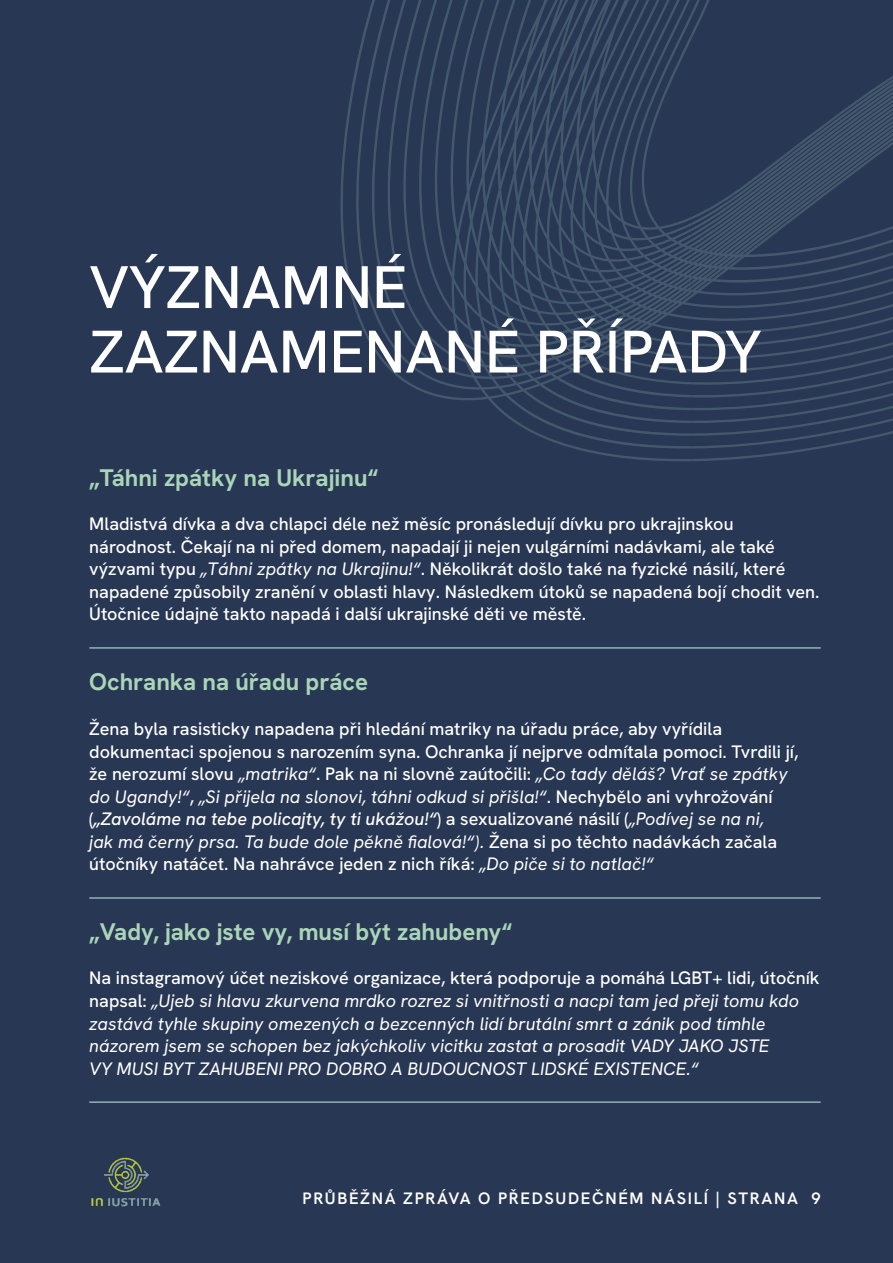
<style>
.page{position:relative;width:893px;height:1263px;background:#283753}
.page>*{position:absolute;margin:0;border:0;box-sizing:border-box;transform-origin:0 0}
.t1{font:500 60px/64.5px "Hanken Grotesk";color:#fff}
.t2{font:700 24px "Hanken Grotesk";color:#aad5b9}
.t3{font:500 18px/22.5px "Hanken Grotesk";color:#fff}
.t4{font:italic 18px/22.5px "Hanken Grotesk";color:#fff}
.t5{font:600 16.5px "Hanken Grotesk";letter-spacing:.1em;color:#fff}
.s1{font-weight:400;font-style:italic}
.s2{font-style:italic}
.s3{font-weight:500;font-style:normal}
</style>
<div class="page">
<svg style="left:340px;top:0;width:553px;height:461px"></svg>
<img style="left:91px;top:1157px;width:70px;height:50px">
<hr style="left:89px;top:647px;width:732px;height:2px;background:#86a8ad">
<hr style="left:89px;top:897px;width:732px;height:2px;background:#86a8ad">
<hr style="left:89px;top:1101px;width:732px;height:2px;background:#86a8ad">
<h1 class="t1" style="left:89px;top:254px;width:674px">VÝZNAMNÉ<br>ZAZNAMENANÉ PŘÍPADY</h1>
<h2 class="t2" style="left:89px;top:462px;width:291px">„Táhni zpátky na Ukrajinu“</h2>
<p class="t3" style="left:89px;top:512px;width:732px">Mladistvá dívka a dva chlapci déle než měsíc pronásledují dívku pro ukrajinskou národnost. Čekají na ni před domem, napadají ji nejen vulgárními nadávkami, ale také výzvami typu <span class="s1">„Táhni zpátky na Ukrajinu!“</span>. Několikrát došlo také na fyzické násilí, které napadené způsobily zranění v oblasti hlavy. Následkem útoků se napadená bojí chodit ven.<br>Útočnice údajně takto napadá i další ukrajinské děti ve městě.</p>
<h2 class="t2" style="left:89px;top:666px;width:280px">Ochranka na úřadu práce</h2>
<p class="t3" style="left:89px;top:717px;width:711px">Žena byla rasisticky napadena při hledání matriky na úřadu práce, aby vyřídila dokumentaci spojenou s narozením syna. Ochranka jí nejprve odmítala pomoci. Tvrdili jí, že nerozumí slovu <span class="s1">„matrika“</span>. Pak na ni slovně zaútočili: <span class="s1">„Co tady děláš? Vrať se zpátky do Ugandy!“</span>, <span class="s1">„Si přijela na slonovi, táhni odkud si přišla!“</span>. Nechybělo ani vyhrožování (<span class="s2">„Zavoláme na tebe policajty, ty ti ukážou!“</span>) a sexualizované násilí (<span class="s1">„Podívej se na ni,<br>jak má černý prsa. Ta bude dole pěkně fialová!“).</span> Žena si po těchto nadávkách začala útočníky natáčet. Na nahrávce jeden z nich říká: <span class="s1">„Do piče si to natlač!“</span></p>
<h2 class="t2" style="left:89px;top:916px;width:425px">„Vady, jako jste vy, musí být zahubeny“</h2>
<p class="t4" style="left:89px;top:966px;width:732px"><span class="s3">Na instagramový účet neziskové organizace, která podporuje a pomáhá LGBT+ lidi, útočník napsal:</span> „Ujeb si hlavu zkurvena mrdko rozrez si vnitřnosti a nacpi tam jed přeji tomu kdo zastává tyhle skupiny omezených a bezcenných lidí brutální smrt a zánik pod tímhle názorem jsem se schopen bez jakýchkoliv vicitku zastat a prosadit VADY JAKO JSTE<br>VY MUSI BYT ZAHUBENI PRO DOBRO A BUDOUCNOST LIDSKÉ EXISTENCE.“</p>
<p class="t5" style="left:303px;top:1187px;width:520px">PRŮBĚŽNÁ ZPRÁVA O PŘEDSUDEČNÉM NÁSILÍ | STRANA 9</p>
</div>
